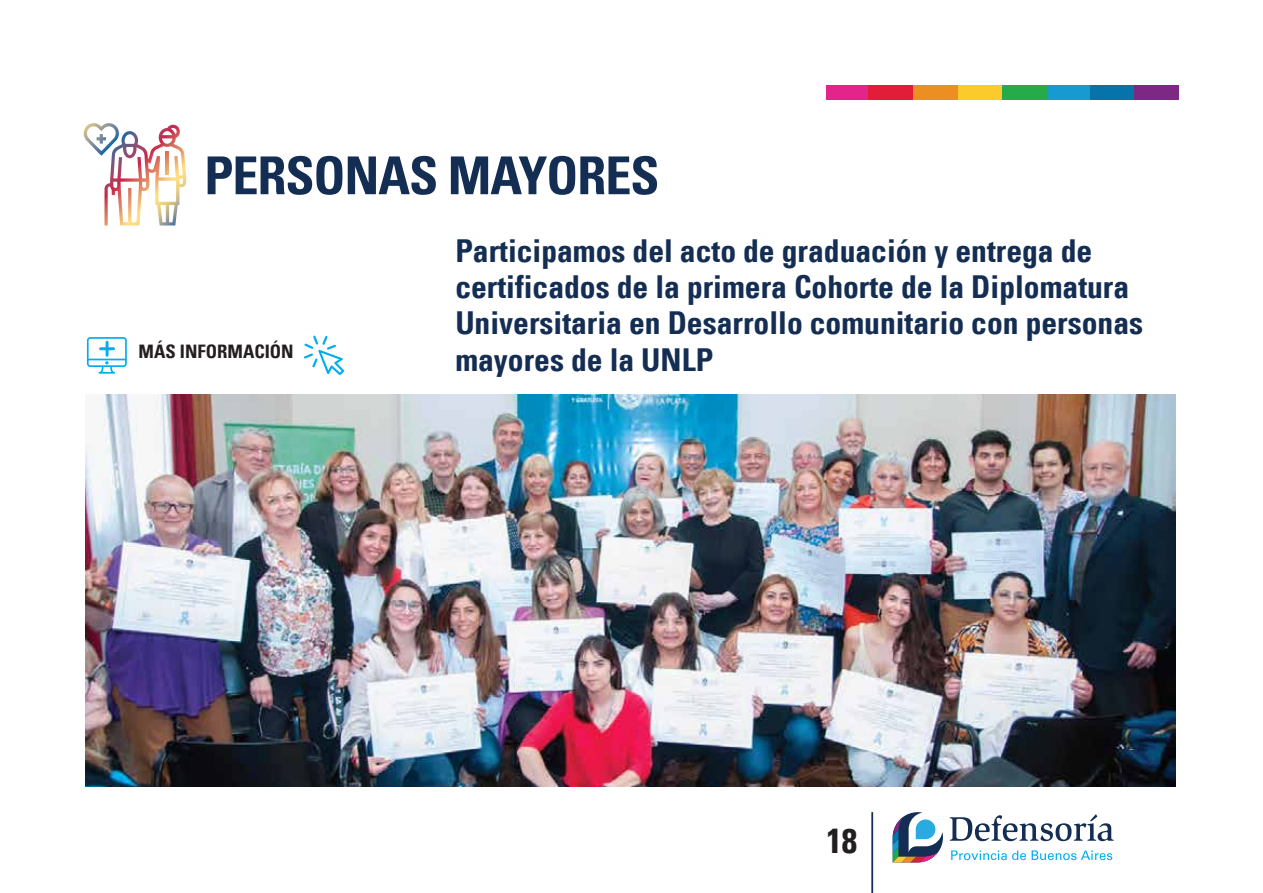
<style>
.page{position:relative;width:1263px;height:893px;background:#fff}
.page>*{position:absolute;margin:0;border:0;box-sizing:border-box;transform-origin:0 0}
.t1{font:700 condensed 52.35px "Univers LT";letter-spacing:-.02em;color:#142d52}
.t2{font:700 condensed 34.65px "Univers LT";color:#231f20}
.t3{font:700 condensed 31.65px/36.5px "Univers LT";color:#142d52}
.t4{font:700 condensed 18.6px "Univers LT";color:#231f20}
</style>
<div class="page">
<svg style="left:893px;top:812px;width:50px;height:50px"></svg>
<svg style="left:950px;top:814px;width:164px;height:27px"></svg>
<svg style="left:951px;top:850px;width:161px;height:10px"></svg>
<hr style="left:871px;top:812px;width:2px;height:81px;background:#142d52">
<div style="left:1046px;top:85px;width:44px;height:14px;background:#179acf"></div>
<div style="left:1090px;top:85px;width:44px;height:14px;background:#0673ab"></div>
<div style="left:1134px;top:85px;width:45px;height:14px;background:#7d2983"></div>
<div style="left:1002px;top:85px;width:44px;height:14px;background:#25ab4a"></div>
<div style="left:826px;top:85px;width:43px;height:14px;background:#e3248a"></div>
<div style="left:957px;top:85px;width:45px;height:14px;background:#fbca2b"></div>
<div style="left:913px;top:85px;width:44px;height:14px;background:#ed8e23"></div>
<div style="left:869px;top:85px;width:44px;height:14px;background:#e21d3a"></div>
<svg style="left:87px;top:337px;width:40px;height:37px"></svg>
<hr style="left:106px;top:341px;width:3px;height:16px;background:#00aeef">
<hr style="left:99px;top:347px;width:16px;height:3px;background:#00aeef">
<svg style="left:304px;top:335px;width:40px;height:40px"></svg>
<svg style="left:83px;top:123px;width:103px;height:102px"></svg>
<img style="left:85px;top:395px;width:1091px;height:392px">
<h1 class="t1" style="left:204px;top:143px;width:457px">PERSONAS MAYORES</h1>
<p class="t4" style="left:139px;top:340px;width:157px">MÁS INFORMACIÓN</p>
<p class="t3" style="left:455px;top:232px;width:689px">Participamos del acto de graduación y entrega de certificados de la primera Cohorte de la Diplomatura Universitaria en Desarrollo comunitario con personas mayores de la UNLP</p>
<p class="t2" style="left:826px;top:819px;width:32px">18</p>
</div>
